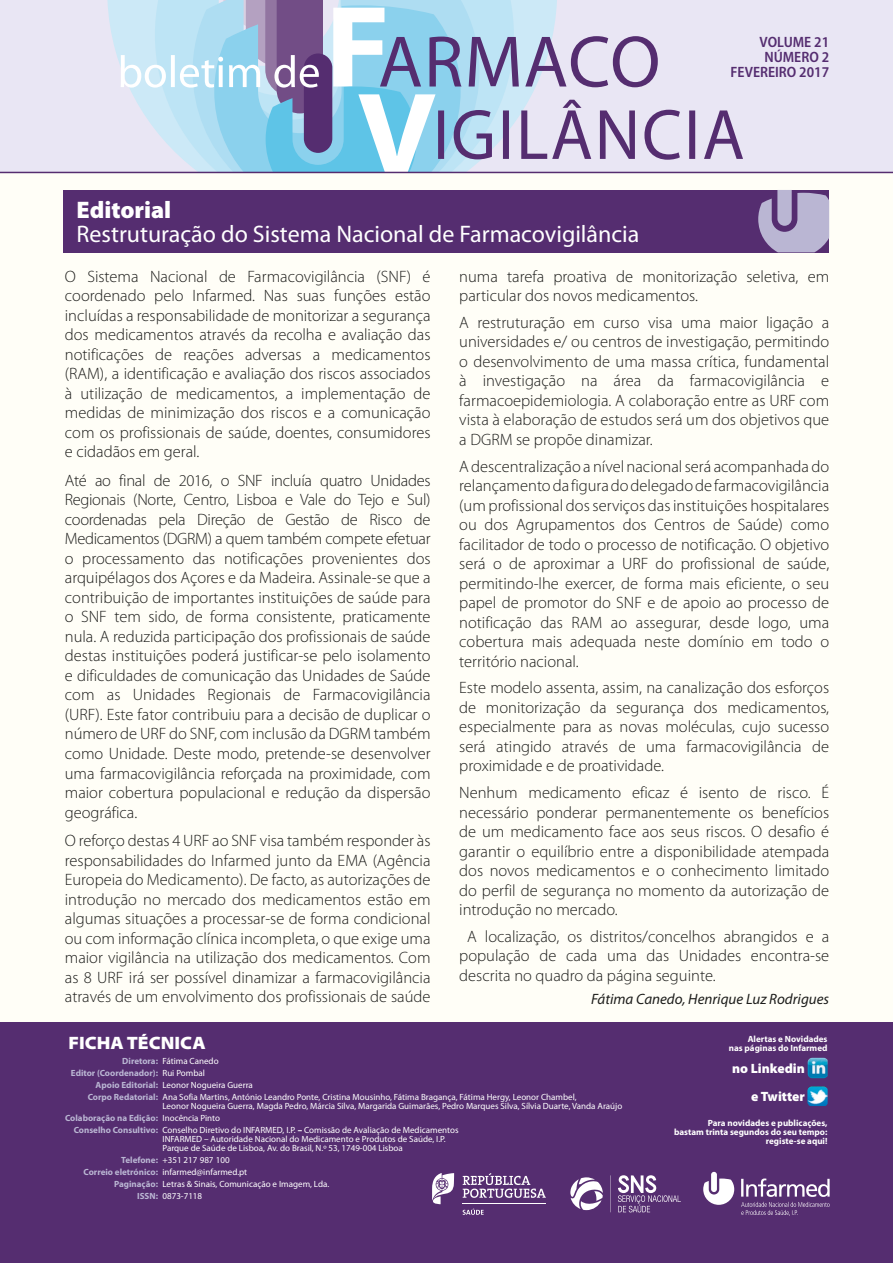
<style>
.page{position:relative;width:893px;height:1263px;background:#fffef7}
.page>*{position:absolute;margin:0;border:0;box-sizing:border-box;transform-origin:0 0}
.t1{font:24px "Myriad Pro";color:#fff}
.t2{font:900 24px "Myriad Pro";color:#fff}
.t3{font:900 semi-expanded 18px "Myriad Pro";color:#fff}
.t4{font:300 16.5px/19.5px "Myriad Pro";color:#1d1d1b;text-align:justify}
.t5{font:italic 15px "Myriad Pro";color:#1d1d1b}
.t6{font:600 semi-condensed 15px/15px "Myriad Pro";color:#552d70;text-align:right}
.t7{font:900 13.5px/28.2px "Myriad Pro";color:#fff;text-align:right}
.t8{font:9px/12px "Myriad Pro";color:#fff}
.t9{font:700 9px/9px "Myriad Pro";color:#fff;text-align:right}
.t10{font:700 9px/12px "Myriad Pro";color:#bab6d3}
.s1{font-weight:400;color:#fff}
.s2{font-weight:700;color:#bab6d3}
.s3{font-weight:900}
</style>
<div class="page">
<div style="left:0;top:0;width:893px;height:173px;background:#e9e6f4"></div>
<svg style="left:107px;top:0;width:14px;height:172px"></svg>
<svg style="left:121px;top:0;width:622px;height:172px"></svg>
<hr style="left:0;top:172px;width:893px;height:1px;background:#552d70">
<div style="left:64px;top:190px;width:765px;height:62px;background:#552d70"></div>
<svg style="left:758px;top:190px;width:71px;height:62px"></svg>
<div style="left:0;top:1023px;width:893px;height:240px;background:#552d70"></div>
<img style="left:808px;top:1058px;width:20px;height:20px">
<img style="left:807px;top:1086px;width:21px;height:20px">
<svg style="left:741px;top:1178px;width:89px;height:38px"></svg>
<svg style="left:703px;top:1178px;width:31px;height:27px"></svg>
<div style="left:711px;top:1172px;width:6px;height:20px;background:#fff;border-radius:3px"></div>
<hr style="left:462px;top:1203px;width:84px;height:1px;background:#fff">
<svg style="left:463px;top:1208px;width:21px;height:7px"></svg>
<svg style="left:463px;top:1173px;width:83px;height:25px"></svg>
<svg style="left:432px;top:1173px;width:22px;height:31px"></svg>
<svg style="left:570px;top:1175px;width:111px;height:37px"></svg>
<p class="t6" style="left:730px;top:35px;width:100px">VOLUME 21<br>NÚMERO 2<br>FEVEREIRO 2017</p>
<h1 class="t2" style="left:77px;top:196px;width:96px">Editorial</h1>
<h1 class="t1" style="left:77px;top:221px;width:564px">Restruturação do Sistema Nacional de Farmacovigilância</h1>
<p class="t4" style="left:65px;top:266px;width:367px">O Sistema Nacional de Farmacovigilância (SNF) é coordenado pelo Infarmed. Nas suas funções estão incluídas a responsabilidade de monitorizar a segurança dos medicamentos através da recolha e avaliação das notificações de reações adversas a medicamentos (RAM), a identificação e avaliação dos riscos associados à utilização de medicamentos, a implementação de medidas de minimização dos riscos e a comunicação com os profissionais de saúde, doentes, consumidores e cidadãos em geral.</p>
<p class="t4" style="left:65px;top:471px;width:367px">Até ao final de 2016, o SNF incluía quatro Unidades Regionais (Norte, Centro, Lisboa e Vale do Tejo e Sul) coordenadas pela Direção de Gestão de Risco de Medicamentos (DGRM) a quem também compete efetuar o processamento das notificações provenientes dos arquipélagos dos Açores e da Madeira. Assinale-se que a contribuição de importantes instituições de saúde para o SNF tem sido, de forma consistente, praticamente nula. A reduzida participação dos profissionais de saúde destas instituições poderá justificar-se pelo isolamento e dificuldades de comunicação das Unidades de Saúde com as Unidades Regionais de Farmacovigilância (URF). Este fator contribuiu para a decisão de duplicar o número de URF do SNF, com inclusão da DGRM também como Unidade. Deste modo, pretende-se desenvolver uma farmacovigilância reforçada na proximidade, com maior cobertura populacional e redução da dispersão geográfica.</p>
<p class="t4" style="left:65px;top:831px;width:367px">O reforço destas 4 URF ao SNF visa também responder às responsabilidades do Infarmed junto da EMA (Agência Europeia do Medicamento). De facto, as autorizações de introdução no mercado dos medicamentos estão em algumas situações a processar-se de forma condicional ou com informação clínica incompleta, o que exige uma maior vigilância na utilização dos medicamentos. Com as 8 URF irá ser possível dinamizar a farmacovigilância através de um envolvimento dos profissionais de saúde</p>
<p class="t4" style="left:459px;top:267px;width:371px">numa tarefa proativa de monitorização seletiva, em particular dos novos medicamentos.</p>
<p class="t4" style="left:459px;top:313px;width:371px">A restruturação em curso visa uma maior ligação a universidades e/ ou centros de investigação, permitindo o desenvolvimento de uma massa crítica, fundamental à investigação na área da farmacovigilância e farmacoepidemiologia. A colaboração entre as URF com vista à elaboração de estudos será um dos objetivos que a DGRM se propõe dinamizar.</p>
<p class="t4" style="left:459px;top:457px;width:371px">A descentralização a nível nacional será acompanhada do relançamento da figura do delegado de farmacovigilância (um profissional dos serviços das instituições hospitalares ou dos Agrupamentos dos Centros de Saúde) como facilitador de todo o processo de notificação. O objetivo será o de aproximar a URF do profissional de saúde, permitindo-lhe exercer, de forma mais eficiente, o seu papel de promotor do SNF e de apoio ao processo de notificação das RAM ao assegurar, desde logo, uma cobertura mais adequada neste domínio em todo o território nacional.</p>
<p class="t4" style="left:459px;top:678px;width:371px">Este modelo assenta, assim, na canalização dos esforços de monitorização da segurança dos medicamentos, especialmente para as novas moléculas, cujo sucesso será atingido através de uma farmacovigilância de proximidade e de proatividade.</p>
<p class="t4" style="left:459px;top:783px;width:371px">Nenhum medicamento eficaz é isento de risco. É necessário ponderar permanentemente os benefícios de um medicamento face aos seus riscos. O desafio é garantir o equilíbrio entre a disponibilidade atempada dos novos medicamentos e o conhecimento limitado do perfil de segurança no momento da autorização de introdução no mercado.</p>
<p class="t4" style="left:459px;top:927px;width:371px;text-indent:8px">A localização, os distritos/concelhos abrangidos e a população de cada uma das Unidades encontra-se descrita no quadro da página seguinte.</p>
<p class="t5" style="left:591px;top:991px;width:240px">Fátima Canedo, Henrique Luz Rodrigues</p>
<p class="t3" style="left:68px;top:1033px;width:139px">FICHA TÉCNICA</p>
<p class="t9" style="left:729px;top:1035px;width:100px">Alertas e Novidades<br>nas páginas do Infarmed</p>
<p class="t10" style="left:71px;top:1055px;width:149px;text-indent:51px">Diretora: <span class="s1">Fátima Canedo<br></span>Editor (Coordenador): <span class="s1">Rui Pombal</span></p>
<p class="t8" style="left:88px;top:1079px;width:490px;text-indent:8px"><span class="s2">Apoio Editorial:</span> Leonor Nogueira Guerra<br><span class="s2">Corpo Redatorial:</span> Ana Sofia Martins, António Leandro Ponte, Cristina Mousinho, Fátima Bragança, Fátima Hergy, Leonor Chambel,</p>
<p class="t8" style="left:163px;top:1100px;width:461px">Leonor Nogueira Guerra, Magda Pedro, Márcia Silva, Margarida Guimarães, Pedro Marques Silva, Sílvia Duarte, Vanda Araújo</p>
<p class="t10" style="left:65px;top:1112px;width:157px">Colaboração na Edição: <span class="s1">Inocência Pinto</span></p>
<p class="t8" style="left:74px;top:1124px;width:386px"><span class="s2">Conselho Consultivo:</span> Conselho Diretivo do INFARMED, I.P. <span class="s3">–</span> Comissão de Avaliação de Medicamentos</p>
<p class="t8" style="left:163px;top:1134px;width:285px;line-height:9px">INFARMED – Autoridade Nacional do Medicamento e Produtos de Saúde, I.P.<br>Parque de Saúde de Lisboa, Av. do Brasil, N.º 53, 1749-004 Lisboa</p>
<p class="t8" style="left:121px;top:1154px;width:110px"><span class="s2">Telefone:</span> +351 217 987 100</p>
<p class="t8" style="left:84px;top:1166px;width:165px"><span class="s2">Correio eletrónico:</span> infarmed@infarmed.pt</p>
<p class="t8" style="left:114px;top:1178px;width:217px"><span class="s2">Paginação:</span> Letras &amp; Sinais, Comunicação e Imagem, Lda.</p>
<p class="t8" style="left:137px;top:1190px;width:67px"><span class="s2">ISSN:</span> 0873-7118</p>
<p class="t7" style="left:732px;top:1054px;width:74px">no Linkedin e Twitter</p>
<p class="t9" style="left:674px;top:1119px;width:155px">Para novidades e publicações,<br>bastam trinta segundos do seu tempo: registe-se aqui!</p>
</div>
